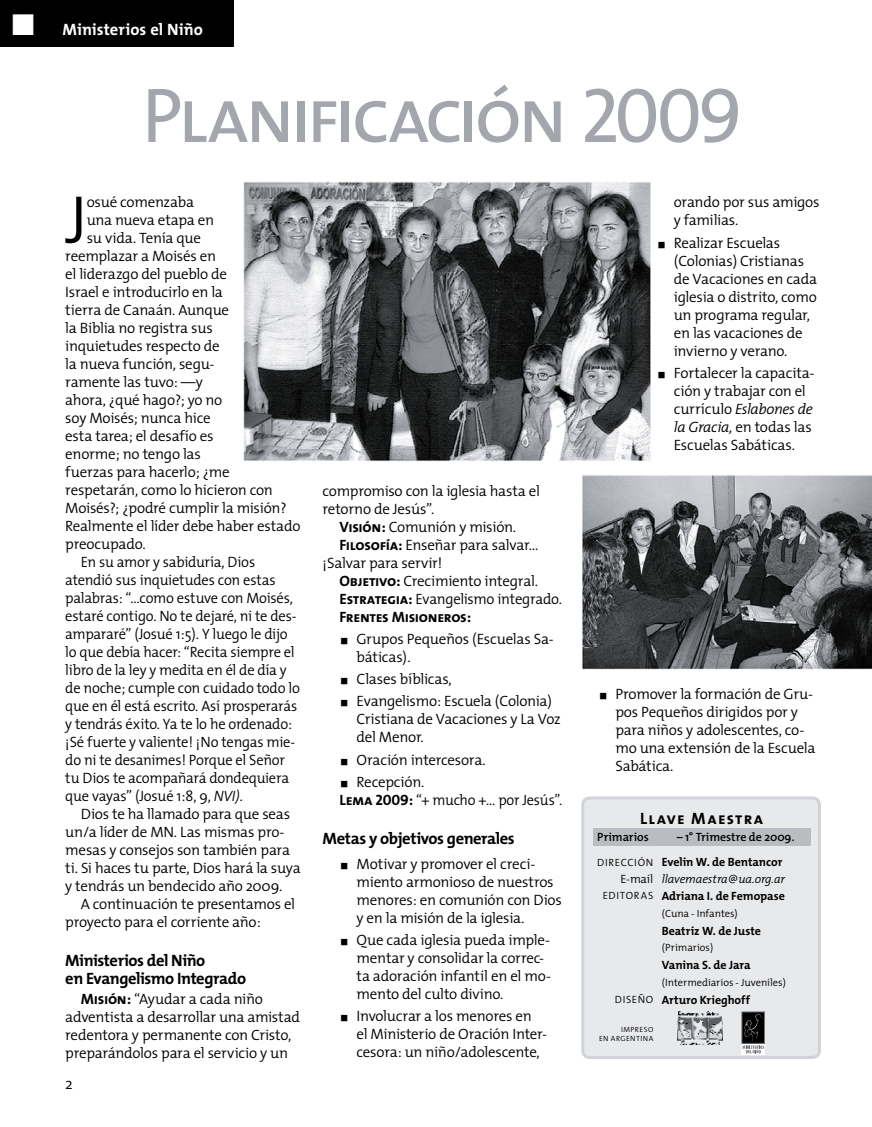
<style>
.page{position:relative;width:872px;height:1127px;background:#fff}
.page>*{position:absolute;margin:0;border:0;box-sizing:border-box;transform-origin:0 0}
.t1{font:78px "The Mix Caps";letter-spacing:-.06em;color:#a3a6ac}
.t2{font:300 68.4px "The Mix";color:#000}
.t3{font:700 16.5px/18px "The Mix";letter-spacing:-.025em;color:#000}
.t4{font:700 16.5px "The Mix";color:#fff}
.t5{font:16.5px "The Mix Bold Caps";letter-spacing:.075em;color:#000}
.t6{font:300 15.75px "The Mix";color:#000}
.t7{font:300 15px/18px "The Mix";letter-spacing:-.02em;color:#000}
.t8{font:300 15px "The Mix";letter-spacing:-.02em;color:#000;scale:.96 1}
.t9{font:15px "The Mix Bold Caps";letter-spacing:-.02em;color:#000}
.t10{font:600 12px/24.5px "The Mix";letter-spacing:-.005em;color:#000}
.t11{font:italic 300 12px/17.2px "The Mix";letter-spacing:-.01em;color:#000;text-align:right}
.t12{font:700 12px "The Mix";letter-spacing:-.005em;color:#000}
.t13{font:300 10.5px "The Mix";letter-spacing:-.005em;color:#000}
.t14{font:300 7.5px/9px "The Mix";letter-spacing:.06em;color:#000;text-align:right}
.s1{font-style:italic}
.s2{font-family:"The Mix Bold Caps";font-weight:400}
.s3{font-weight:300;font-size:10.5px}
.s4{font-weight:700}
.s5{font-style:normal}
.s6{font-style:normal;font-size:10.5px}
.s7{font-weight:700;font-style:normal}
</style>
<div class="page">
<img style="left:243px;top:181px;width:629px;height:489px">
<div style="left:0;top:0;width:234px;height:47px;background:#000"></div>
<div style="left:583px;top:798px;width:236px;height:259px;background:#e8e9eb;border-radius:7px"></div>
<div style="left:593px;top:828px;width:217px;height:18px;background:#b9bcc1"></div>
<div style="left:581px;top:796px;width:240px;height:263px;border:3px solid #d0d3d7;border-radius:7px"></div>
<img style="left:678px;top:1011px;width:44px;height:34px">
<div style="left:742px;top:1012px;width:22px;height:31px;background:#000"></div>
<div style="left:741px;top:1011px;width:24px;height:33px;border:1px solid #6d7074"></div>
<svg style="left:741px;top:1044px;width:24px;height:10px"></svg>
<svg style="left:742px;top:1014px;width:22px;height:39px"></svg>
<p class="t4" style="left:9px;top:15px;width:196px">■ Ministerios el Niño</p>
<h1 class="t1" style="left:142px;top:51px;width:602px">Planificación 2009</h1>
<h2 class="t2" style="left:65px;top:163px;width:24px">J</h2>
<p class="t7" style="left:87px;top:192px;width:109px">osué comenzaba</p>
<p class="t7" style="left:87px;top:210px;width:129px">una nueva etapa en</p>
<p class="t7" style="left:87px;top:228px;width:116px">su vida. Tenía que</p>
<p class="t7" style="left:65px;top:246px;width:152px">reemplazar a Moisés en</p>
<p class="t7" style="left:65px;top:264px;width:163px">el liderazgo del pueblo de</p>
<p class="t7" style="left:65px;top:282px;width:159px">Israel e introducirlo en la</p>
<p class="t7" style="left:65px;top:300px;width:165px">tierra de Canaán. Aunque</p>
<p class="t7" style="left:65px;top:318px;width:149px">la Biblia no registra sus</p>
<p class="t7" style="left:65px;top:336px;width:156px">inquietudes respecto de</p>
<p class="t7" style="left:65px;top:354px;width:151px">la nueva función, segu-</p>
<p class="t7" style="left:65px;top:372px;width:139px">ramente las tuvo: —y</p>
<p class="t7" style="left:65px;top:390px;width:159px">ahora, ¿qué hago?; yo no</p>
<p class="t7" style="left:65px;top:408px;width:147px">soy Moisés; nunca hice</p>
<p class="t7" style="left:65px;top:426px;width:150px">esta tarea; el desafío es</p>
<p class="t7" style="left:65px;top:444px;width:137px">enorme; no tengo las</p>
<p class="t7" style="left:65px;top:462px;width:166px">fuerzas para hacerlo; ¿me</p>
<p class="t7" style="left:65px;top:480px;width:209px">respetarán, como lo hicieron con</p>
<p class="t7" style="left:65px;top:498px;width:223px">Moisés?; ¿podré cumplir la misión?</p>
<p class="t7" style="left:65px;top:516px;width:237px">Realmente el líder debe haber estado</p>
<p class="t7" style="left:65px;top:534px;width:82px">preocupado.</p>
<p class="t7" style="left:81px;top:552px;width:176px">En su amor y sabiduría, Dios</p>
<p class="t7" style="left:65px;top:570px;width:212px">atendió sus inquietudes con estas</p>
<p class="t7" style="left:65px;top:588px;width:229px">palabras: “…como estuve con Moisés,</p>
<p class="t7" style="left:65px;top:606px;width:233px">estaré contigo. No te dejaré, ni te des-</p>
<p class="t7" style="left:65px;top:624px;width:224px">ampararé” (Josué 1:5). Y luego le dijo</p>
<p class="t7" style="left:65px;top:642px;width:231px">lo que debía hacer: “Recita siempre el</p>
<p class="t7" style="left:65px;top:660px;width:223px">libro de la ley y medita en él de día y</p>
<p class="t7" style="left:65px;top:678px;width:236px">de noche; cumple con cuidado todo lo</p>
<p class="t7" style="left:65px;top:696px;width:234px">que en él está escrito. Así prosperarás</p>
<p class="t7" style="left:65px;top:714px;width:228px">y tendrás éxito. Ya te lo he ordenado:</p>
<p class="t7" style="left:65px;top:732px;width:231px">¡Sé fuerte y valiente! ¡No tengas mie-</p>
<p class="t7" style="left:65px;top:750px;width:221px">do ni te desanimes! Porque el Señor</p>
<p class="t7" style="left:65px;top:768px;width:225px">tu Dios te acompañará dondequiera</p>
<p class="t7" style="left:65px;top:786px;width:179px">que vayas” (Josué 1:8, 9, <span class="s1">NVI).</span></p>
<p class="t7" style="left:81px;top:804px;width:211px">Dios te ha llamado para que seas</p>
<p class="t7" style="left:65px;top:822px;width:221px">un/a líder de MN. Las mismas pro-</p>
<p class="t7" style="left:65px;top:840px;width:226px">mesas y consejos son también para</p>
<p class="t7" style="left:65px;top:858px;width:237px">ti. Si haces tu parte, Dios hará la suya</p>
<p class="t7" style="left:65px;top:876px;width:219px">y tendrás un bendecido año 2009.</p>
<p class="t7" style="left:81px;top:894px;width:216px">A continuación te presentamos el</p>
<p class="t7" style="left:65px;top:912px;width:197px">proyecto para el corriente año:</p>
<p class="t3" style="left:65px;top:951px;width:182px">Ministerios del Niño<br>en Evangelismo Integrado</p>
<p class="t7" style="left:65px;top:990px;width:236px;text-indent:16px"><span class="s2">Misión:</span> “Ayudar a cada niño adventista a desarrollar una amistad redentora y permanente con Cristo, preparándolos para el servicio y un</p>
<p class="t6" style="left:65px;top:1070px;width:9px">2</p>
<p class="t7" style="left:322px;top:481px;width:219px">compromiso con la iglesia hasta el</p>
<p class="t7" style="left:322px;top:499px;width:113px">retorno de Jesús”.</p>
<p class="t7" style="left:339px;top:517px;width:178px"><span class="s2">Visión:</span> Comunión y misión.</p>
<p class="t7" style="left:339px;top:535px;width:200px"><span class="s2">Filosofía:</span> Enseñar para salvar…</p>
<p class="t7" style="left:322px;top:553px;width:121px">¡Salvar para servir!</p>
<p class="t7" style="left:339px;top:571px;width:200px"><span class="s2">Objetivo:</span> Crecimiento integral.</p>
<p class="t7" style="left:339px;top:589px;width:224px"><span class="s2">Estrategia:</span> Evangelismo integrado.</p>
<p class="t9" style="left:339px;top:604px;width:133px">Frentes Misioneros:</p>
<p class="t7" style="left:356px;top:629px;width:199px;text-indent:-17px">◼ Grupos Pequeños (Escuelas Sa&shy;báticas).</p>
<p class="t7" style="left:339px;top:667px;width:214px;line-height:22.2px">◼ Clases bíblicas,<br>◼ Evangelismo: Escuela (Colonia)</p>
<p class="t7" style="left:356px;top:710px;width:206px">Cristiana de Vacaciones y La Voz del Menor.</p>
<p class="t7" style="left:339px;top:748px;width:148px;line-height:22.2px">◼ Oración intercesora. ◼ Recepción.</p>
<p class="t8" style="left:339px;top:787px;width:233px"><span class="s2">Lema 2009:</span> “+ mucho +… por Jesús”.</p>
<p class="t3" style="left:322px;top:829px;width:194px">Metas y objetivos generales</p>
<p class="t7" style="left:356px;top:854px;width:207px;text-indent:-17px">◼ Motivar y promover el creci&shy;miento armonioso de nuestros menores: en comunión con Dios y en la misión de la iglesia.</p>
<p class="t7" style="left:356px;top:930px;width:196px;text-indent:-17px">◼ Que cada iglesia pueda imple&shy;mentar y consolidar la correc&shy;ta adoración infantil en el mo&shy;mento del culto divino.</p>
<p class="t7" style="left:356px;top:1006px;width:192px;text-indent:-17px">◼ Involucrar a los menores en<br>el Ministerio de Oración Inter&shy;cesora: un niño/adolescente,</p>
<p class="t7" style="left:674px;top:193px;width:147px">orando por sus amigos y familias.</p>
<p class="t7" style="left:674px;top:233px;width:145px;text-indent:-17px">◼ Realizar Escuelas (Colonias) Cristianas de Vacaciones en cada iglesia o distrito, como un programa regular, en las vacaciones de invierno y verano.</p>
<p class="t7" style="left:674px;top:363px;width:142px;text-indent:-17px">◼ Fortalecer la capacita&shy;ción y trabajar con el currículo <span class="s1">Eslabones de la Gracia,</span> en todas las<br>Escuelas Sabáticas.</p>
<p class="t7" style="left:615px;top:684px;width:201px;text-indent:-17px">◼ Promover la formación de Gru&shy;pos Pequeños dirigidos por y para niños y adolescentes, co&shy;mo una extensión de la Escuela<br>Sabática.</p>
<p class="t5" style="left:640px;top:805px;width:125px">Llave Maestra</p>
<p class="t10" style="left:597px;top:825px;width:53px">Primarios</p>
<p class="t10" style="left:597px;top:825px;width:199px;text-indent:80px">– 1° Trimestre de 2009.<br><span class="s3">DIRECCIÓN</span> <span class="s4">Evelin W. de Bentancor</span></p>
<p class="t11" style="left:602px;top:870px;width:184px"><span class="s5">E-mail</span> llavemaestra@ua.org.ar<br><span class="s6">EDITORAS</span> <span class="s7">Adriana I. de Femopase</span></p>
<p class="t13" style="left:662px;top:904px;width:77px">(Cuna - Infantes)</p>
<p class="t12" style="left:662px;top:921px;width:101px">Beatriz W. de Juste</p>
<p class="t13" style="left:662px;top:939px;width:53px">(Primarios)</p>
<p class="t12" style="left:662px;top:955px;width:90px">Vanina S. de Jara</p>
<p class="t13" style="left:662px;top:973px;width:126px">(Intermediarios - Juveniles)</p>
<p class="t12" style="left:615px;top:990px;width:137px"><span class="s3">DISEÑO</span> Arturo Krieghoff</p>
<p class="t14" style="left:599px;top:1025px;width:56px">IMPRESO<br>EN ARGENTINA</p>
</div>
